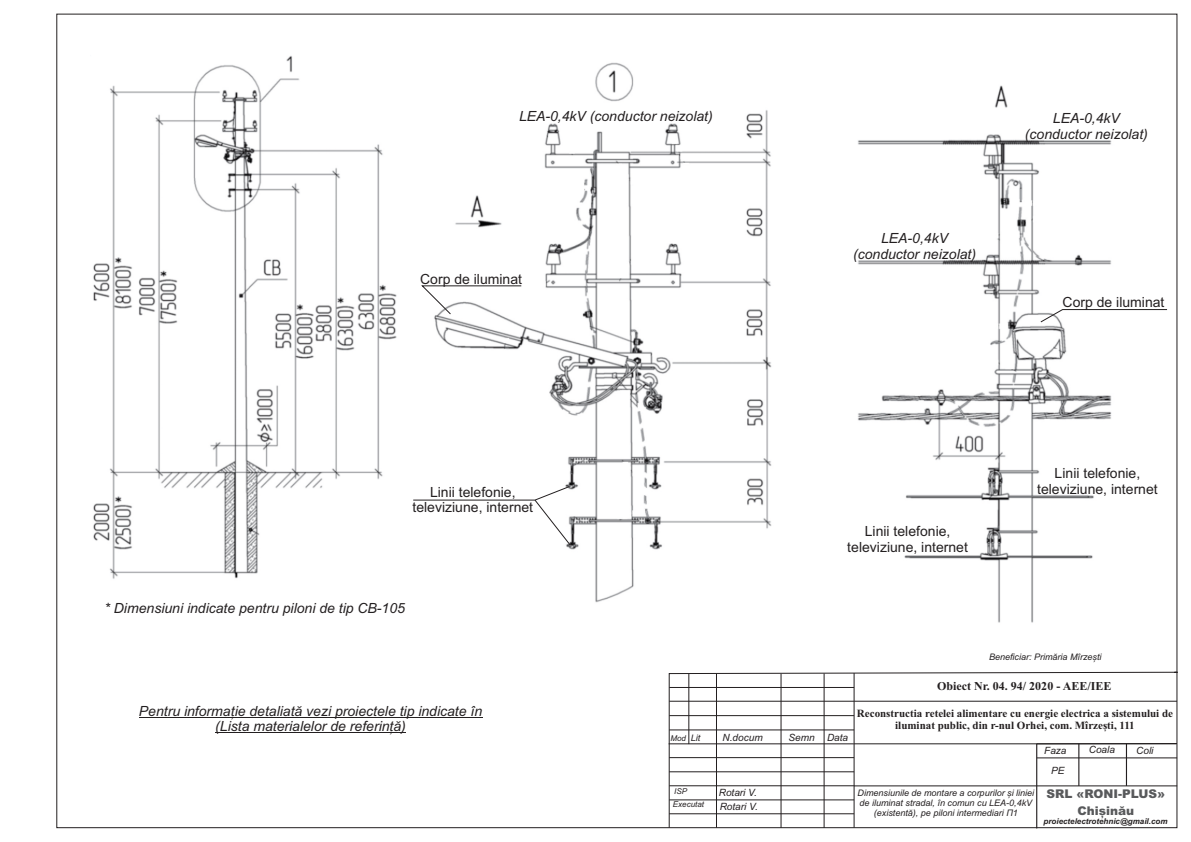
<style>
.page{position:relative;width:1191px;height:842px;background:#fff}
.page>*{position:absolute;margin:0;border:0;box-sizing:border-box;transform-origin:0 0}
.t1{font:italic 14px/15.6px "Arial";color:#231f20;text-align:center}
.t2{font:14px/15.6px "Arial";color:#231f20;text-align:center}
.t3{font:700 12px "Times New Roman";color:#231f20}
.t4{font:900 12px/16.9px "Arial";color:#58595b;text-align:center}
.t5{font:700 11px/12.2px "Times New Roman";color:#231f20;text-align:center}
.t6{font:italic 10px "Arial";color:#231f20}
.t7{font:italic 9px/10.1px "Arial";color:#231f20;text-align:center}
.t8{font:italic 700 8px "Arial";color:#231f20}
.t9{font:italic 8px "Arial";color:#231f20}
.s1{font-size:9px}
</style>
<div class="page">
<img style="left:93px;top:56px;width:1019px;height:567px">
<svg style="left:668px;top:671px;width:510px;height:158px"></svg>
<hr style="left:853px;top:673px;width:1px;height:155px;background:#231f20">
<hr style="left:669px;top:687px;width:185px;height:1px;background:#231f20">
<hr style="left:669px;top:701px;width:185px;height:1px;background:#231f20">
<hr style="left:669px;top:715px;width:185px;height:1px;background:#231f20">
<hr style="left:669px;top:729px;width:185px;height:1px;background:#231f20">
<hr style="left:668px;top:743px;width:185px;height:1px;background:#231f20">
<hr style="left:669px;top:757px;width:185px;height:1px;background:#231f20">
<hr style="left:669px;top:771px;width:185px;height:1px;background:#231f20">
<hr style="left:669px;top:785px;width:185px;height:1px;background:#231f20">
<hr style="left:669px;top:800px;width:185px;height:1px;background:#231f20">
<hr style="left:669px;top:813px;width:185px;height:1px;background:#231f20">
<hr style="left:853px;top:743px;width:323px;height:1px;background:#231f20">
<hr style="left:854px;top:785px;width:323px;height:1px;background:#231f20">
<hr style="left:688px;top:674px;width:1px;height:70px;background:#231f20">
<hr style="left:716px;top:674px;width:1px;height:154px;background:#231f20">
<hr style="left:780px;top:674px;width:1px;height:154px;background:#231f20">
<hr style="left:823px;top:673px;width:1px;height:155px;background:#231f20">
<hr style="left:1036px;top:744px;width:1px;height:84px;background:#231f20">
<hr style="left:1036px;top:757px;width:141px;height:1px;background:#231f20">
<hr style="left:1078px;top:744px;width:1px;height:42px;background:#231f20">
<hr style="left:1126px;top:744px;width:1px;height:42px;background:#231f20">
<svg style="left:1036px;top:743px;width:141px;height:1px"></svg>
<hr style="left:854px;top:701px;width:323px;height:1px;background:#231f20">
<hr style="left:139px;top:717px;width:343px;height:1px;background:#231f20">
<hr style="left:215px;top:732px;width:191px;height:1px;background:#231f20">
<svg style="left:1040px;top:309px;width:127px;height:14px"></svg>
<svg style="left:421px;top:285px;width:101px;height:30px"></svg>
<svg style="left:413px;top:486px;width:158px;height:60px"></svg>
<p class="t1" style="left:519px;top:110px;width:195px">LEA-0,4kV (conductor neizolat)</p>
<p class="t2" style="left:420px;top:272px;width:103px">Corp de iluminat</p>
<p class="t2" style="left:412px;top:485px;width:122px">Linii telefonie, televiziune, internet</p>
<p class="t1" style="left:105px;top:601px;width:302px">* Dimensiuni indicate pentru piloni de tip CB-105</p>
<p class="t1" style="left:853px;top:232px;width:124px">LEA-0,4kV (conductor neizolat)</p>
<p class="t1" style="left:1025px;top:112px;width:124px">LEA-0,4kV (conductor neizolat)</p>
<p class="t2" style="left:1062px;top:296px;width:103px">Corp de iluminat</p>
<p class="t2" style="left:847px;top:525px;width:122px">Linii telefonie, televiziune, internet</p>
<p class="t2" style="left:1037px;top:466px;width:122px">Linii telefonie, televiziune, internet</p>
<p class="t7" style="left:989px;top:652px;width:114px">Beneficiar: Primăria Mîrzești</p>
<p class="t3" style="left:937px;top:682px;width:176px">Obiect Nr. 04. 94/ 2020 - AEE/IEE</p>
<p class="t1" style="left:139px;top:704px;width:345px">Pentru informație detaliată vezi proiectele tip indicate în (Lista materialelor de referință)</p>
<p class="t9" style="left:670px;top:735px;width:31px">Mod <span class="s1">Lit</span></p>
<p class="t6" style="left:722px;top:734px;width:42px">N.docum</p>
<p class="t6" style="left:788px;top:734px;width:61px">Semn Data</p>
<p class="t9" style="left:674px;top:788px;width:14px">ISP</p>
<p class="t9" style="left:673px;top:801px;width:33px">Executat</p>
<p class="t6" style="left:719px;top:789px;width:40px">Rotari V.</p>
<p class="t6" style="left:719px;top:802px;width:40px">Rotari V.</p>
<p class="t5" style="left:857px;top:708px;width:318px">Reconstructia retelei alimentare cu energie electrica a sistemului de iluminat public, din r-nul Orhei, com. Mîrzești, 111</p>
<p class="t7" style="left:857px;top:789px;width:178px">Dimensiunile de montare a corpurilor și liniei de iluminat stradal, în comun cu LEA-0,4kV (existentă), pe piloni intermediari П1</p>
<p class="t6" style="left:1044px;top:747px;width:24px">Faza</p>
<p class="t6" style="left:1051px;top:767px;width:15px">PE</p>
<p class="t6" style="left:1088px;top:746px;width:28px">Coala</p>
<p class="t6" style="left:1136px;top:747px;width:19px">Coli</p>
<p class="t4" style="left:1046px;top:786px;width:120px">SRL «RONI-PLUS»<br>Chișinău</p>
<p class="t8" style="left:1043px;top:818px;width:125px">proiectelectrotehnic@gmail.com</p>
</div>
